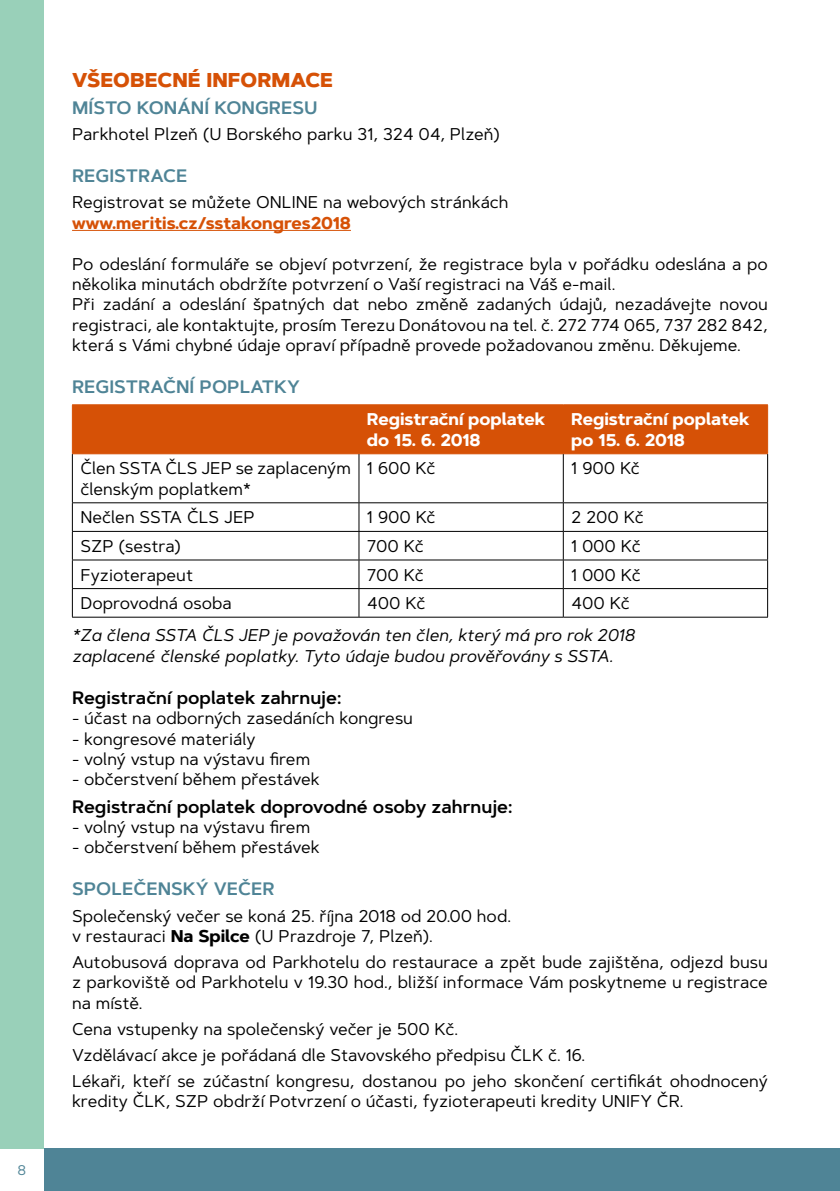
<style>
.page{position:relative;width:840px;height:1191px;background:#fff}
.page>*{position:absolute;margin:0;border:0;box-sizing:border-box;transform-origin:0 0}
.t1{font:800 20px "Artegra Sans";color:#d65106}
.t2{font:600 18px "Artegra Sans";color:#000}
.t3{font:600 18px "Artegra Sans";color:#4f8496}
.t4{font:17px/20.4px "Artegra Sans";color:#000}
.t5{font:italic 17px/20.4px "Artegra Sans";color:#000}
.t6{font:700 17px/20.4px "Artegra Sans";color:#fff}
.t7{font:14px "Artegra Sans";color:#4f8496}
.s1{font-weight:700;color:#d65106}
.s2{font-weight:700}
</style>
<div class="page">
<div style="left:44px;top:1148px;width:795px;height:43px;background:#4f8496"></div>
<div style="left:0;top:0;width:44px;height:1148px;background:#99d0b9"></div>
<hr style="left:72px;top:230px;width:279px;height:1px;background:#d65106">
<div style="left:73px;top:405px;width:693px;height:48px;background:#d65106"></div>
<hr style="left:72px;top:404px;width:287px;height:1px;background:#d65106">
<hr style="left:72px;top:405px;width:1px;height:48px;background:#d65106">
<hr style="left:359px;top:404px;width:204px;height:1px;background:#d65106">
<hr style="left:358px;top:405px;width:1px;height:48px;background:#d65106">
<hr style="left:563px;top:404px;width:204px;height:1px;background:#d65106">
<hr style="left:562px;top:405px;width:1px;height:48px;background:#d65106">
<hr style="left:766px;top:405px;width:1px;height:48px;background:#d65106">
<hr style="left:72px;top:453px;width:287px;height:1px;background:#d65106">
<hr style="left:359px;top:453px;width:204px;height:1px;background:#d65106">
<hr style="left:563px;top:453px;width:204px;height:1px;background:#d65106">
<hr style="left:72px;top:454px;width:1px;height:48px;background:#000">
<hr style="left:358px;top:454px;width:1px;height:48px;background:#000">
<hr style="left:562px;top:454px;width:1px;height:48px;background:#000">
<hr style="left:766px;top:454px;width:1px;height:48px;background:#000">
<hr style="left:72px;top:502px;width:287px;height:1px;background:#000">
<hr style="left:359px;top:502px;width:204px;height:1px;background:#000">
<hr style="left:563px;top:502px;width:204px;height:1px;background:#000">
<hr style="left:72px;top:531px;width:287px;height:1px;background:#000">
<hr style="left:359px;top:531px;width:204px;height:1px;background:#000">
<hr style="left:563px;top:531px;width:204px;height:1px;background:#000">
<hr style="left:72px;top:559px;width:287px;height:1px;background:#000">
<hr style="left:359px;top:559px;width:204px;height:1px;background:#000">
<hr style="left:563px;top:559px;width:204px;height:1px;background:#000">
<hr style="left:72px;top:588px;width:287px;height:1px;background:#000">
<svg style="left:72px;top:503px;width:1px;height:114px"></svg>
<hr style="left:359px;top:588px;width:204px;height:1px;background:#000">
<svg style="left:358px;top:503px;width:1px;height:114px"></svg>
<hr style="left:563px;top:588px;width:204px;height:1px;background:#000">
<svg style="left:562px;top:503px;width:1px;height:114px"></svg>
<hr style="left:72px;top:617px;width:287px;height:1px;background:#000">
<hr style="left:359px;top:617px;width:204px;height:1px;background:#000">
<hr style="left:563px;top:617px;width:204px;height:1px;background:#000">
<p class="t7" style="left:18px;top:1160px;width:10px">8</p>
<h1 class="t1" style="left:72px;top:65px;width:262px">VŠEOBECNÉ INFORMACE</h1>
<h2 class="t3" style="left:72px;top:95px;width:247px">MÍSTO KONÁNÍ KONGRESU</h2>
<p class="t4" style="left:72px;top:124px;width:429px">Parkhotel Plzeň (U Borského parku 31, 324 04, Plzeň)</p>
<h2 class="t3" style="left:72px;top:163px;width:117px">REGISTRACE</h2>
<p class="t4" style="left:72px;top:192px;width:438px">Registrovat se můžete ONLINE na webových stránkách <span class="s1">www.meritis.cz/sstakongres2018</span></p>
<p class="t4" style="left:72px;top:253px;width:697px">Po odeslání formuláře se objeví potvrzení, že registrace byla v pořádku odeslána a po několika minutách obdržíte potvrzení o Vaší registraci na Váš e-mail.</p>
<p class="t4" style="left:72px;top:294px;width:697px;text-align:justify">Při zadání a odeslání špatných dat nebo změně zadaných údajů, nezadávejte novou registraci, ale kontaktujte, prosím Terezu Donátovou na tel. č. 272 774 065, 737 282 842, která s Vámi chybné údaje opraví případně provede požadovanou změnu. Děkujeme.</p>
<h2 class="t3" style="left:72px;top:374px;width:229px">REGISTRAČNÍ POPLATKY</h2>
<p class="t6" style="left:367px;top:409px;width:180px">Registrační poplatek do 15. 6. 2018</p>
<p class="t6" style="left:571px;top:409px;width:180px">Registrační poplatek po 15. 6. 2018</p>
<p class="t4" style="left:80px;top:458px;width:272px">Člen SSTA ČLS JEP se zaplaceným členským poplatkem*</p>
<p class="t4" style="left:367px;top:458px;width:70px">1 600 Kč</p>
<p class="t4" style="left:571px;top:458px;width:70px">1 900 Kč</p>
<p class="t4" style="left:80px;top:507px;width:176px">Nečlen SSTA ČLS JEP</p>
<p class="t4" style="left:367px;top:507px;width:70px">1 900 Kč</p>
<p class="t4" style="left:571px;top:507px;width:74px">2 200 Kč</p>
<p class="t4" style="left:80px;top:535px;width:102px">SZP (sestra)</p>
<p class="t4" style="left:367px;top:535px;width:58px">700 Kč</p>
<p class="t4" style="left:571px;top:535px;width:71px">1 000 Kč</p>
<p class="t4" style="left:80px;top:564px;width:114px">Fyzioterapeut</p>
<p class="t4" style="left:367px;top:564px;width:58px">700 Kč</p>
<p class="t4" style="left:571px;top:564px;width:71px">1 000 Kč</p>
<p class="t4" style="left:80px;top:592px;width:153px">Doprovodná osoba</p>
<p class="t4" style="left:367px;top:592px;width:60px">400 Kč</p>
<p class="t4" style="left:571px;top:592px;width:60px">400 Kč</p>
<p class="t5" style="left:72px;top:625px;width:563px">*Za člena SSTA ČLS JEP je považován ten člen, který má pro rok 2018 zaplacené členské poplatky. Tyto údaje budou prověřovány s SSTA.</p>
<h3 class="t2" style="left:72px;top:684px;width:271px">Registrační poplatek zahrnuje:</h3>
<p class="t4" style="left:72px;top:707px;width:342px">- účast na odborných zasedáních kongresu</p>
<p class="t4" style="left:72px;top:728px;width:185px">- kongresové materiály</p>
<p class="t4" style="left:72px;top:748px;width:239px">- volný vstup na výstavu firem</p>
<p class="t4" style="left:72px;top:769px;width:249px">- občerstvení během přestávek</p>
<h3 class="t2" style="left:72px;top:793px;width:442px">Registrační poplatek doprovodné osoby zahrnuje:</h3>
<p class="t4" style="left:72px;top:816px;width:239px">- volný vstup na výstavu firem</p>
<p class="t4" style="left:72px;top:837px;width:249px">- občerstvení během přestávek</p>
<h2 class="t3" style="left:72px;top:876px;width:204px">SPOLEČENSKÝ VEČER</h2>
<p class="t4" style="left:72px;top:905px;width:440px">Společenský večer se koná 25. října 2018 od 20.00 hod. v restauraci <span class="s2">Na Spilce</span> (U Prazdroje 7, Plzeň).</p>
<p class="t4" style="left:72px;top:951px;width:697px;text-align:justify">Autobusová doprava od Parkhotelu do restaurace a zpět bude zajištěna, odjezd busu z parkoviště od Parkhotelu v 19.30 hod., bližší informace Vám poskytneme u registrace na místě.</p>
<p class="t4" style="left:72px;top:1018px;width:387px">Cena vstupenky na společenský večer je 500 Kč.</p>
<p class="t4" style="left:72px;top:1044px;width:514px">Vzdělávací akce je pořádaná dle Stavovského předpisu ČLK č. 16.</p>
<p class="t4" style="left:72px;top:1070px;width:697px">Lékaři, kteří se zúčastní kongresu, dostanou po jeho skončení certifikát ohodnocený kredity ČLK, SZP obdrží Potvrzení o účasti, fyzioterapeuti kredity UNIFY ČR.</p>
</div>
